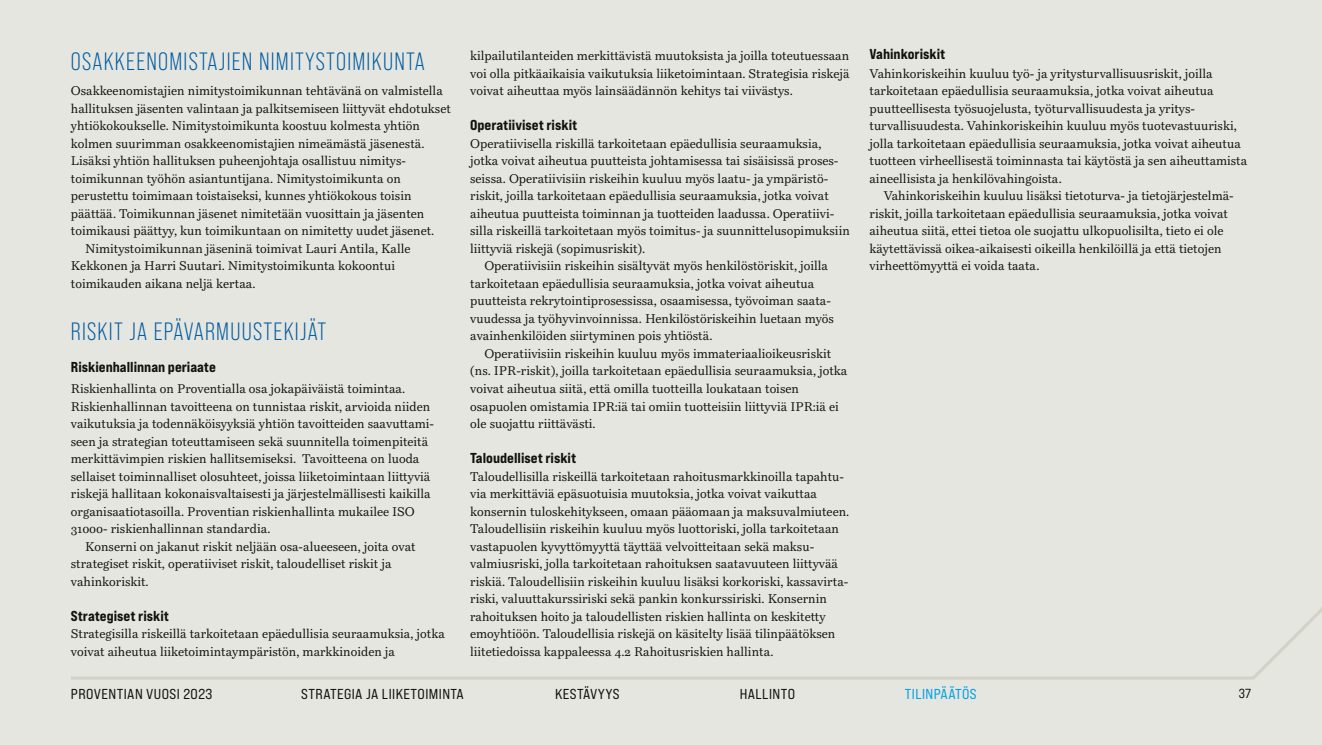
<style>
.page{position:relative;width:1322px;height:745px;background:#fff}
.page>*{position:absolute;margin:0;border:0;box-sizing:border-box;transform-origin:0 0}
.t1{font:25px "Bebas Neue Pro";letter-spacing:.05em;color:#005ca2}
.Subhead{font:14.38px "Bebas Neue Pro Exp Eb";color:#12120d}
.t2{font:14.38px "Bebas Neue Pro Exp Rg";letter-spacing:.03em;color:#12120d}
.t3{font:14.38px "Bebas Neue Pro Exp Rg";letter-spacing:.03em;color:#00a1e5}
.t4{font:13.12px "Bebas Neue Pro Exp Rg";color:#12120d}
.Body_-ind{font:12.5px/17.5px "Bressay";color:#12120d}
.Body{font:12.5px/17.5px "Bressay";color:#12120d}
</style>
<div class="page">
<div style="left:0;top:0;width:1322px;height:744px;background:#e6e6e0"></div>
<svg style="left:71px;top:608px;width:1251px;height:72px"></svg>
<h4 class="t1" style="left:71px;top:47px;width:355px">OSAKKEENOMISTAJIEN NIMITYSTOIMIKUNTA</h4>
<p class="Body_-ind" style="left:71px;top:82px;width:381px">Osakkeenomistajien nimitystoimikunnan tehtävänä on valmistella hallituksen jäsenten valintaan ja palkitsemiseen liittyvät ehdotukset yhtiökokoukselle. Nimitystoimikunta koostuu kolmesta yhtiön kolmen suurimman osakkeenomistajien nimeämästä jäsenestä.<br>Lisäksi yhtiön hallituksen puheenjohtaja osallistuu nimitys&shy;toimikunnan työhön asiantuntijana. Nimitystoimikunta on perustettu toimimaan toistaiseksi, kunnes yhtiökokous toisin päättää. Toimikunnan jäsenet nimitetään vuosittain ja jäsenten toimikausi päättyy, kun toimikuntaan on nimitetty uudet jäsenet.</p>
<p class="Body" style="left:71px;top:239px;width:341px;text-indent:14px">Nimitystoimikunnan jäseninä toimivat Lauri Antila, Kalle<br>Kekkonen ja Harri Suutari. Nimitystoimikunta kokoontui toimikauden aikana neljä kertaa.</p>
<h4 class="t1" style="left:71px;top:317px;width:257px">RISKIT JA EPÄVARMUUSTEKIJÄT</h4>
<p class="Subhead" style="left:71px;top:357px;width:147px">Riskienhallinnan periaate</p>
<p class="Body_-ind" style="left:71px;top:379px;width:365px">Riskienhallinta on Proventialla osa jokapäiväistä toimintaa.<br>Riskienhallinnan tavoitteena on tunnistaa riskit, arvioida niiden vaikutuksia ja todennäköisyyksiä yhtiön tavoitteiden saavuttami&shy;seen ja strategian toteuttamiseen sekä suunnitella toimenpiteitä merkittävimpien riskien hallitsemiseksi. Tavoitteena on luoda sellaiset toiminnalliset olosuhteet, joissa liiketoimintaan liittyviä riskejä hallitaan kokonaisvaltaisesti ja järjestelmällisesti kaikilla organisaatiotasoilla. Proventian riskienhallinta mukailee ISO 31000- riskienhallinnan standardia.</p>
<p class="Body" style="left:71px;top:537px;width:346px;text-indent:14px">Konserni on jakanut riskit neljään osa-alueeseen, joita ovat strategiset riskit, operatiiviset riskit, taloudelliset riskit ja vahinkoriskit.</p>
<p class="Subhead" style="left:71px;top:606px;width:100px">Strategiset riskit</p>
<p class="Body_-ind" style="left:71px;top:624px;width:375px">Strategisilla riskeillä tarkoitetaan epäedullisia seuraamuksia, jotka voivat aiheutua liiketoimintaympäristön, markkinoiden ja</p>
<p class="Body_-ind" style="left:470px;top:47px;width:381px;text-align:justify">kilpailutilanteiden merkittävistä muutoksista ja joilla toteutuessaan voi olla pitkäaikaisia vaikutuksia liiketoimintaan. Strategisia riskejä voivat aiheuttaa myös lainsäädännön kehitys tai viivästys.</p>
<p class="Subhead" style="left:470px;top:116px;width:109px">Operatiiviset riskit</p>
<p class="Body_-ind" style="left:470px;top:134px;width:381px">Operatiivisella riskillä tarkoitetaan epäedullisia seuraamuksia, jotka voivat aiheutua puutteista johtamisessa tai sisäisissä proses&shy;seissa. Operatiivisiin riskeihin kuuluu myös laatu- ja ympäristö&shy;riskit, joilla tarkoitetaan epäedullisia seuraamuksia, jotka voivat aiheutua puutteista toiminnan ja tuotteiden laadussa. Operatiivi&shy;silla riskeillä tarkoitetaan myös toimitus- ja suunnittelusopimuksiin liittyviä riskejä (sopimusriskit).</p>
<p class="Body" style="left:470px;top:257px;width:365px;text-indent:14px">Operatiivisiin riskeihin sisältyvät myös henkilöstöriskit, joilla tarkoitetaan epäedullisia seuraamuksia, jotka voivat aiheutua puutteista rekrytointiprosessissa, osaamisessa, työvoiman saata&shy;vuudessa ja työhyvinvoinnissa. Henkilöstöriskeihin luetaan myös avainhenkilöiden siirtyminen pois yhtiöstä.</p>
<p class="Body" style="left:470px;top:344px;width:379px;text-indent:14px">Operatiivisiin riskeihin kuuluu myös immateriaalioikeusriskit (ns. IPR-riskit), joilla tarkoitetaan epäedullisia seuraamuksia, jotka voivat aiheutua siitä, että omilla tuotteilla loukataan toisen osapuolen omistamia IPR:iä tai omiin tuotteisiin liittyviä IPR:iä ei ole suojattu riittävästi.</p>
<p class="Subhead" style="left:470px;top:449px;width:108px">Taloudelliset riskit</p>
<p class="Body_-ind" style="left:470px;top:467px;width:380px">Taloudellisilla riskeillä tarkoitetaan rahoitusmarkkinoilla tapahtu&shy;via merkittäviä epäsuotuisia muutoksia, jotka voivat vaikuttaa konsernin tuloskehitykseen, omaan pääomaan ja maksuvalmiuteen.<br>Taloudellisiin riskeihin kuuluu myös luottoriski, jolla tarkoitetaan vastapuolen kyvyttömyyttä täyttää velvoitteitaan sekä maksu&shy;valmiusriski, jolla tarkoitetaan rahoituksen saatavuuteen liittyvää riskiä. Taloudellisiin riskeihin kuuluu lisäksi korkoriski, kassavirta&shy;riski, valuuttakurssiriski sekä pankin konkurssiriski. Konsernin rahoituksen hoito ja taloudellisten riskien hallinta on keskitetty emoyhtiöön. Taloudellisia riskejä on käsitelty lisää tilinpäätöksen liitetiedoissa kappaleessa 4.2 Rahoitusriskien hallinta.</p>
<p class="Subhead" style="left:869px;top:45px;width:77px">Vahinkoriskit</p>
<p class="Body_-ind" style="left:869px;top:64px;width:379px">Vahinkoriskeihin kuuluu työ- ja yritysturvallisuusriskit, joilla tarkoitetaan epäedullisia seuraamuksia, jotka voivat aiheutua puutteellisesta työsuojelusta, työturvallisuudesta ja yritys&shy;turvallisuudesta. Vahinkoriskeihin kuuluu myös tuotevastuuriski, jolla tarkoitetaan epäedullisia seuraamuksia, jotka voivat aiheutua tuotteen virheellisestä toiminnasta tai käytöstä ja sen aiheuttamista aineellisista ja henkilövahingoista.</p>
<p class="Body" style="left:869px;top:187px;width:366px;text-indent:14px">Vahinkoriskeihin kuuluu lisäksi tietoturva- ja tietojärjestelmä&shy;riskit, joilla tarkoitetaan epäedullisia seuraamuksia, jotka voivat aiheutua siitä, ettei tietoa ole suojattu ulkopuolisilta, tieto ei ole käytettävissä oikea-aikaisesti oikeilla henkilöillä ja että tietojen virheettömyyttä ei voida taata.</p>
<p class="t2" style="left:71px;top:685px;width:143px">PROVENTIAN VUOSI 2023</p>
<p class="t2" style="left:301px;top:685px;width:164px">STRATEGIA JA LIIKETOIMINTA</p>
<p class="t2" style="left:555px;top:685px;width:66px">KESTÄVYYS</p>
<p class="t2" style="left:740px;top:685px;width:57px">HALLINTO</p>
<p class="t3" style="left:905px;top:685px;width:73px">TILINPÄÄTÖS</p>
<p class="t4" style="left:1238px;top:684px;width:14px">37</p>
</div>
